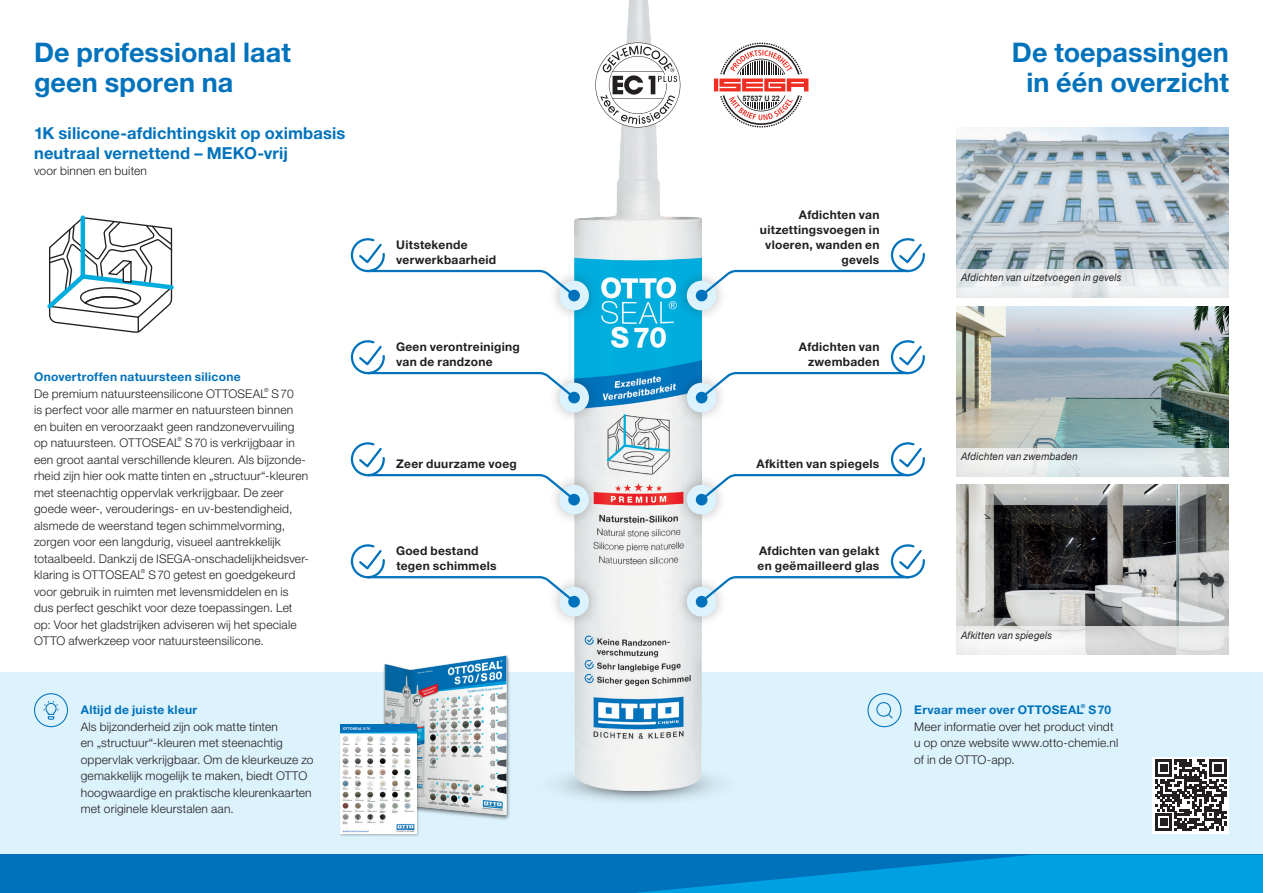
<style>
.page{position:relative;width:1263px;height:893px;background:#fff}
.page>*{position:absolute;margin:0;border:0;box-sizing:border-box;transform-origin:0 0}
.t1{font:700 27px/30px "Helvetica Neue LT Pro";letter-spacing:.005em;color:#0072bc}
.t2{font:700 16.5px/19.5px "Helvetica Neue LT Pro";letter-spacing:.01em;color:#0072bc}
.t3{font:300 12px/16.5px "Helvetica Neue LT Pro";letter-spacing:.015em;color:#231f20}
.t4{font:700 12px/15px "Helvetica Neue LT Pro";letter-spacing:.025em;color:#231f20}
.t5{font:700 12px "Helvetica Neue LT Pro";letter-spacing:.025em;color:#0072bc}
.t6{font:italic 10.5px "Helvetica Neue LT Pro";letter-spacing:.02em;color:#231f20;scale:.92 1}
.t7{font:700 7.5px "Arial";color:#231f20}
.t8{font:300 5.55px "Helvetica Neue LT Pro";color:#231f20}
.t9{font:700 5.55px "Helvetica Neue LT Pro";color:#0072bc}
</style>
<div class="page">
<div style="left:425px;top:672px;width:425px;height:183px;background:#dcf2fc"></div>
<img style="left:574px;top:0;width:128px;height:791px">
<hr style="left:81px;top:215px;width:4px;height:64px;background:#8cd9ef;border-radius:2px">
<svg style="left:47px;top:216px;width:127px;height:117px"></svg>
<img style="left:957px;top:128px;width:272px;height:141px">
<img style="left:957px;top:485px;width:272px;height:141px">
<img style="left:957px;top:306px;width:272px;height:141px">
<div style="left:0;top:672px;width:425px;height:183px;background:#dcf2fc"></div>
<div style="left:850px;top:672px;width:413px;height:183px;background:#dcf2fc"></div>
<div style="left:1152px;top:757px;width:77px;height:76px;background:#fff"></div>
<svg style="left:1155px;top:759px;width:71px;height:72px"></svg>
<div style="left:0;top:855px;width:1263px;height:38px;background:#0072bc"></div>
<svg style="left:637px;top:855px;width:626px;height:38px"></svg>
<div style="left:34px;top:693px;width:34px;height:34px;border:1px solid #0072bc;border-radius:50%"></div>
<svg style="left:43px;top:701px;width:16px;height:19px"></svg>
<div style="left:876px;top:702px;width:15px;height:15px;border:1px solid #0072bc;border-radius:50%"></div>
<svg style="left:887px;top:713px;width:6px;height:6px"></svg>
<div style="left:867px;top:693px;width:34px;height:34px;border:1px solid #0072bc;border-radius:50%"></div>
<div style="left:957px;top:269px;width:273px;height:30px;background:#231f20;opacity:.12"></div>
<div style="left:957px;top:626px;width:273px;height:30px;background:#231f20;opacity:.12"></div>
<div style="left:957px;top:447px;width:273px;height:30px;background:#231f20;opacity:.12"></div>
<div style="left:548px;top:372px;width:52px;height:52px;background:#231f20;opacity:.3"></div>
<div style="left:559px;top:383px;width:30px;height:29px;background:#dcf2fc;border-radius:50%"></div>
<div style="left:568px;top:392px;width:12px;height:11px;background:#0072bc;border-radius:50%"></div>
<svg style="left:350px;top:339px;width:227px;height:62px"></svg>
<div style="left:548px;top:474px;width:52px;height:52px;background:#231f20;opacity:.3"></div>
<div style="left:559px;top:485px;width:30px;height:29px;background:#dcf2fc;border-radius:50%"></div>
<div style="left:568px;top:494px;width:12px;height:11px;background:#0072bc;border-radius:50%"></div>
<svg style="left:350px;top:441px;width:227px;height:62px"></svg>
<div style="left:548px;top:576px;width:52px;height:52px;background:#231f20;opacity:.3"></div>
<div style="left:559px;top:587px;width:30px;height:30px;background:#dcf2fc;border-radius:50%"></div>
<svg style="left:568px;top:596px;width:12px;height:12px"></svg>
<svg style="left:350px;top:543px;width:227px;height:62px"></svg>
<div style="left:548px;top:270px;width:52px;height:52px;background:#231f20;opacity:.3"></div>
<div style="left:559px;top:281px;width:30px;height:29px;background:#dcf2fc;border-radius:50%"></div>
<div style="left:568px;top:290px;width:12px;height:11px;background:#0072bc;border-radius:50%"></div>
<svg style="left:350px;top:237px;width:227px;height:62px"></svg>
<div style="left:676px;top:270px;width:52px;height:52px;background:#231f20;opacity:.3"></div>
<div style="left:687px;top:281px;width:29px;height:29px;background:#dcf2fc;border-radius:50%"></div>
<div style="left:696px;top:290px;width:11px;height:11px;background:#0072bc;border-radius:50%"></div>
<svg style="left:698px;top:237px;width:227px;height:62px"></svg>
<div style="left:676px;top:372px;width:52px;height:52px;background:#231f20;opacity:.3"></div>
<div style="left:687px;top:383px;width:29px;height:29px;background:#dcf2fc;border-radius:50%"></div>
<div style="left:696px;top:392px;width:11px;height:11px;background:#0072bc;border-radius:50%"></div>
<svg style="left:698px;top:339px;width:227px;height:62px"></svg>
<div style="left:676px;top:474px;width:52px;height:52px;background:#231f20;opacity:.3"></div>
<div style="left:687px;top:485px;width:29px;height:29px;background:#dcf2fc;border-radius:50%"></div>
<div style="left:696px;top:494px;width:11px;height:11px;background:#0072bc;border-radius:50%"></div>
<svg style="left:698px;top:441px;width:227px;height:62px"></svg>
<div style="left:676px;top:576px;width:52px;height:52px;background:#231f20;opacity:.3"></div>
<div style="left:687px;top:587px;width:29px;height:30px;background:#dcf2fc;border-radius:50%"></div>
<svg style="left:696px;top:596px;width:11px;height:12px"></svg>
<svg style="left:698px;top:543px;width:227px;height:62px"></svg>
<div style="left:382px;top:655px;width:130px;height:167px;background:#231f20;opacity:.25"></div>
<img style="left:383px;top:655px;width:127px;height:165px">
<div style="left:339px;top:724px;width:80px;height:112px;background:#231f20;opacity:.25"></div>
<img style="left:340px;top:724px;width:77px;height:109px">
<svg style="left:595px;top:43px;width:85px;height:85px"></svg>
<svg style="left:714px;top:43px;width:94px;height:85px"></svg>
<h1 class="t1" style="left:34px;top:37px;width:258px">De professional laat geen sporen na</h1>
<h1 class="t1" style="left:1012px;top:37px;width:218px;text-align:center">De toepassingen in één overzicht</h1>
<p class="t7" style="left:742px;top:93px;width:39px">57537 U 22</p>
<h2 class="t2" style="left:34px;top:123px;width:313px">1K silicone-afdichtingskit op oximbasis neutraal vernettend – MEKO‑vrij</h2>
<p class="t3" style="left:34px;top:163px;width:115px">voor binnen en buiten</p>
<p class="t5" style="left:34px;top:369px;width:208px">Onovertroffen natuursteen silicone</p>
<p class="t3" style="left:34px;top:385px;width:261px">De premium natuursteensilicone OTTOSEAL S70</p>
<p class="t8" style="left:264px;top:386px;width:6px">®</p>
<p class="t3" style="left:34px;top:401px;width:262px">is perfect voor alle marmer en natuursteen binnen en buiten en veroorzaakt geen randzonevervuiling op natuursteen. OTTOSEAL S70 is verkrijgbaar in</p>
<p class="t8" style="left:178px;top:436px;width:6px">®</p>
<p class="t3" style="left:34px;top:451px;width:277px">een groot aantal verschillende kleuren. Als bijzonde&shy;rheid zijn hier ook matte tinten en „structuur“-kleuren met steenachtig oppervlak verkrijgbaar. De zeer goede weer-, verouderings- en uv-bestendigheid, alsmede de weerstand tegen schimmelvorming, zorgen voor een langdurig, visueel aantrekkelijk totaalbeeld. Dankzij de ISEGA-onschadelijkheidsver&shy;klaring is OTTOSEAL S70 getest en goedgekeurd</p>
<p class="t8" style="left:141px;top:568px;width:6px">®</p>
<p class="t3" style="left:34px;top:583px;width:264px">voor gebruik in ruimten met levensmiddelen en is dus perfect geschikt voor deze toepassingen. Let op: Voor het gladstrijken adviseren wij het speciale OTTO afwerkzeep voor natuursteensilicone.</p>
<p class="t5" style="left:81px;top:703px;width:118px">Altijd de juiste kleur</p>
<p class="t3" style="left:81px;top:718px;width:234px">Als bijzonderheid zijn ook matte tinten<br>en „structuur“-kleuren met steenachtig oppervlak verkrijgbaar. Om de kleurkeuze zo gemakkelijk mogelijk te maken, biedt OTTO hoogwaardige en praktische kleurenkaarten met originele kleurstalen aan.</p>
<p class="t4" style="left:396px;top:237px;width:102px">Uitstekende verwerkbaarheid</p>
<p class="t4" style="left:396px;top:339px;width:125px">Geen verontreiniging van de randzone</p>
<p class="t4" style="left:396px;top:456px;width:122px">Zeer duurzame voeg</p>
<p class="t4" style="left:396px;top:543px;width:102px">Goed bestand tegen schimmels</p>
<p class="t4" style="left:760px;top:207px;width:121px;text-align:right">Afdichten van uitzettingsvoegen in vloeren, wanden en gevels</p>
<p class="t4" style="left:799px;top:339px;width:82px;text-align:right">Afdichten van zwembaden</p>
<p class="t4" style="left:757px;top:456px;width:124px">Afkitten van spiegels</p>
<p class="t4" style="left:757px;top:543px;width:123px">Afdichten van gelakt en geëmailleerd glas</p>
<p class="t6" style="left:961px;top:271px;width:176px">Afdichten van uitzetvoegen in gevels</p>
<p class="t6" style="left:961px;top:450px;width:128px">Afdichten van zwembaden</p>
<p class="t6" style="left:961px;top:629px;width:101px">Afkitten van spiegels</p>
<p class="t9" style="left:1081px;top:703px;width:6px">®</p>
<p class="t3" style="left:914px;top:718px;width:206px">Meer informatie over het product vindt u op onze website www.otto-chemie.nl of in de OTTO-app.</p>
<p class="t5" style="left:914px;top:703px;width:198px">Ervaar meer over OTTOSEAL S70</p>
</div>
